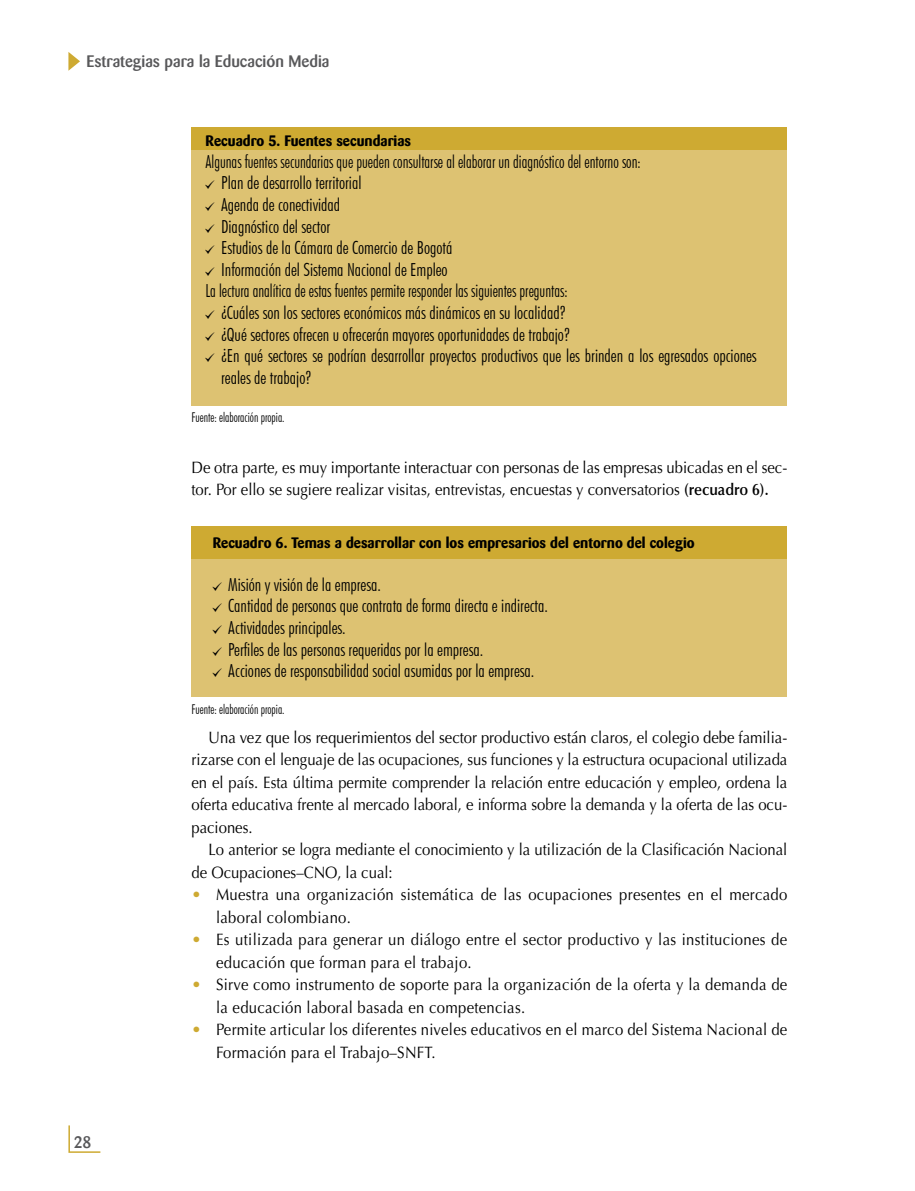
<style>
.page{position:relative;width:915px;height:1191px;background:#fff}
.page>*{position:absolute;margin:0;border:0;box-sizing:border-box;transform-origin:0 0}
.t1{font:300 condensed 18px/21.6px "Futura BT";color:#000}
.t2{font:300 condensed 18px "Futura BT";color:#000;scale:.9 1}
.t3{font:16.5px/22.5px "Optima";letter-spacing:.02em;color:#000;text-align:justify;scale:.9 1}
.t4{font:16.5px/22.5px "Optima";color:#000;scale:.9 1}
.t5{font:500 16.5px "Barmeno";color:#58585a}
.t6{font:16.5px "Optima";color:#ceaa32}
.t7{font:700 15px "Barmeno";color:#000}
.t8{font:300 condensed 13.5px "Futura BT";color:#000;scale:.9 1}
.s1{font-weight:600}
</style>
<div class="page">
<svg style="left:68px;top:52px;width:12px;height:19px"></svg>
<svg style="left:68px;top:1125px;width:33px;height:28px"></svg>
<div style="left:191px;top:526px;width:595px;height:41px;background:#ceaa32"></div>
<div style="left:191px;top:559px;width:595px;height:137px;background:#ddc272"></div>
<div style="left:191px;top:128px;width:596px;height:41px;background:#ceaa32"></div>
<div style="left:191px;top:150px;width:596px;height:255px;background:#ddc272"></div>
<p class="t5" style="left:86px;top:51px;width:244px">Estrategias para la Educación Media</p>
<p class="t7" style="left:205px;top:132px;width:207px">Recuadro 5. Fuentes secundarias</p>
<p class="t2" style="left:205px;top:150px;width:484px">Algunas fuentes secundarias que pueden consultarse al elaborar un diagnóstico del entorno son:</p>
<p class="t1" style="left:221px;top:172px;width:142px">Plan de desarrollo territorial</p>
<p class="t1" style="left:221px;top:194px;width:120px">Agenda de conectividad</p>
<p class="t1" style="left:221px;top:215px;width:110px">Diagnóstico del sector</p>
<p class="t1" style="left:221px;top:237px;width:233px">Estudios de la Cámara de Comercio de Bogotá</p>
<p class="t1" style="left:221px;top:258px;width:228px">Información del Sistema Nacional de Empleo</p>
<p class="t2" style="left:205px;top:280px;width:403px">La lectura analítica de estas fuentes permite responder las siguientes preguntas:</p>
<p class="t1" style="left:221px;top:302px;width:345px">¿Cuáles son los sectores económicos más dinámicos en su localidad?</p>
<p class="t1" style="left:221px;top:323px;width:350px">¿Qué sectores ofrecen u ofrecerán mayores oportunidades de trabajo?</p>
<p class="t1" style="left:221px;top:345px;width:537px">¿En qué sectores se podrían desarrollar proyectos productivos que les brinden a los egresados opciones</p>
<p class="t1" style="left:221px;top:366px;width:91px">reales de trabajo?</p>
<p class="t8" style="left:191px;top:409px;width:105px">Fuente: elaboración propia.</p>
<p class="t4" style="left:191px;top:456px;width:663px">De otra parte, es muy importante interactuar con personas de las empresas ubicadas en el sec&shy;tor. Por ello se sugiere realizar visitas, entrevistas, encuestas y conversatorios <span class="s1">(recuadro 6).</span></p>
<p class="t7" style="left:213px;top:533px;width:483px">Recuadro 6. Temas a desarrollar con los empresarios del entorno del colegio</p>
<p class="t1" style="left:228px;top:573px;width:321px">Misión y visión de la empresa.<br>Cantidad de personas que contrata de forma directa e indirecta.<br>Actividades principales.<br>Perfiles de las personas requeridas por la empresa.<br>Acciones de responsabilidad social asumidas por la empresa.</p>
<p class="t8" style="left:191px;top:700px;width:105px">Fuente: elaboración propia.</p>
<p class="t5" style="left:74px;top:1132px;width:19px">28</p>
<p class="t3" style="left:191px;top:726px;width:663px;text-indent:17px">Una vez que los requerimientos del sector productivo están claros, el colegio debe familia&shy;rizarse con el lenguaje de las ocupaciones, sus funciones y la estructura ocupacional utilizada en el país. Esta última permite comprender la relación entre educación y empleo, ordena la oferta educativa frente al mercado laboral, e informa sobre la demanda y la oferta de las ocu&shy;paciones.</p>
<p class="t4" style="left:191px;top:838px;width:663px;text-indent:17px">Lo anterior se logra mediante el conocimiento y la utilización de la Clasificación Nacional de Ocupaciones–CNO, la cual:</p>
<p class="t3" style="left:216px;top:883px;width:636px;text-align:left">Muestra una organización sistemática de las ocupaciones presentes en el mercado laboral colombiano.<br>Es utilizada para generar un diálogo entre el sector productivo y las instituciones de educación que forman para el trabajo.<br>Sirve como instrumento de soporte para la organización de la oferta y la demanda de la educación laboral basada en competencias.<br>Permite articular los diferentes niveles educativos en el marco del Sistema Nacional de Formación para el Trabajo–SNFT.</p>
<p class="t6" style="left:191px;top:885px;width:11px">•</p>
<p class="t6" style="left:191px;top:930px;width:11px">•</p>
<p class="t6" style="left:191px;top:975px;width:11px">•</p>
<p class="t6" style="left:191px;top:1020px;width:11px">•</p>
</div>
